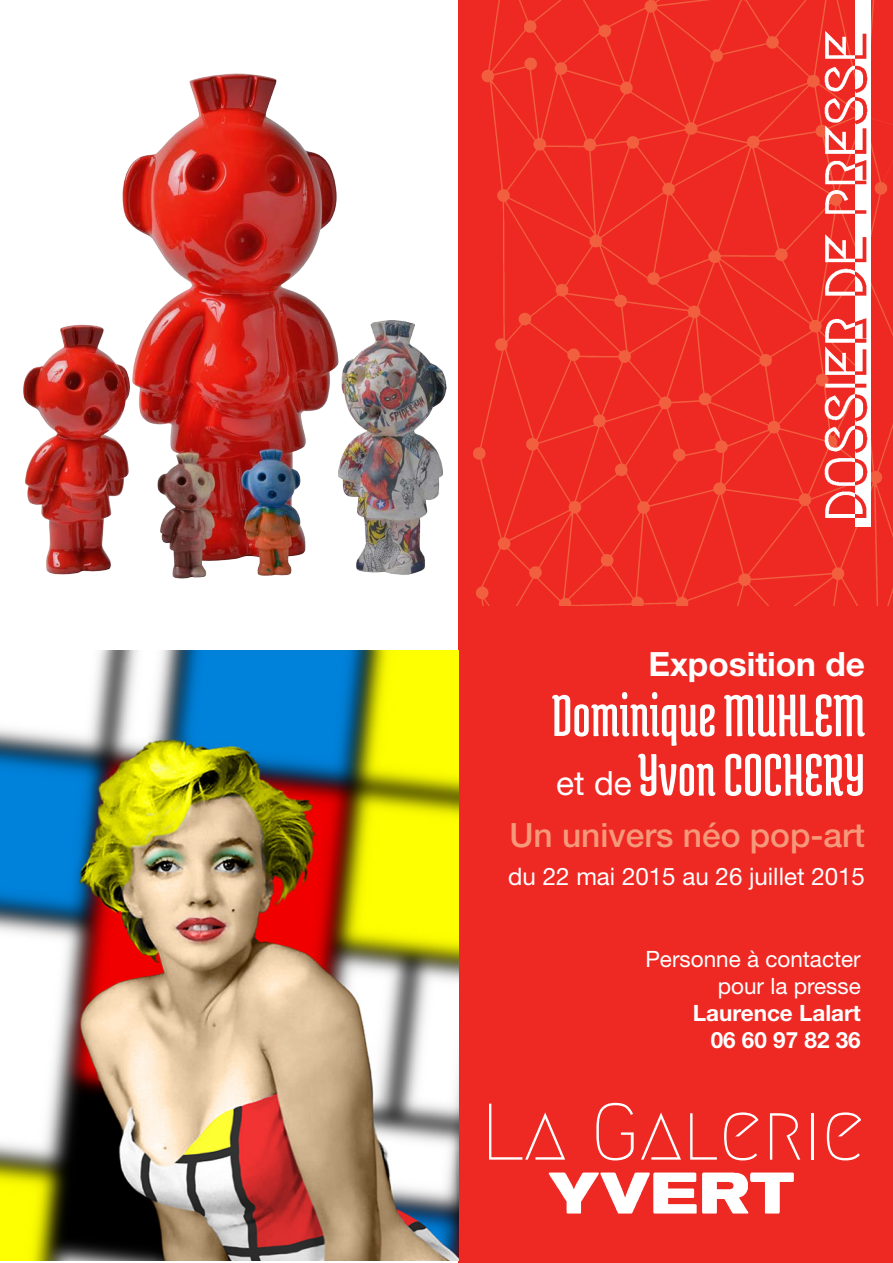
<style>
.page{position:relative;width:893px;height:1263px;background:#fff}
.page>*{position:absolute;margin:0;border:0;box-sizing:border-box;transform-origin:0 0}
.t1{font:79.95px "Megrim";color:#fff}
.t2{font:63.15px "Medula One";color:#fff}
.t3{font:500 33.45px "Helvetica Neue";color:#f6997a}
.t4{font:700 33.45px "Helvetica Neue";color:#fff}
.t5{font:24.15px "Helvetica Neue";color:#fff}
.t6{font:22.5px "Helvetica Neue";color:#fff}
.t7{font:700 22.5px "Helvetica Neue";color:#fff}
.s1{font-family:"Helvetica Neue";font-size:33.45px}
</style>
<div class="page">
<div style="left:459px;top:0;width:434px;height:1263px;background:#ee2823"></div>
<img style="left:474px;top:0;width:419px;height:606px">
<img style="left:548px;top:1172px;width:246px;height:42px">
<div style="left:855px;top:0;width:16px;height:527px;background:#fff"></div>
<img style="left:819px;top:24px;width:36px;height:500px">
<img style="left:855px;top:33px;width:13px;height:485px">
<img style="left:0;top:650px;width:459px;height:610px">
<img style="left:23px;top:52px;width:436px;height:546px">
<p class="t4" style="left:648px;top:644px;width:218px">Exposition de</p>
<p class="t2" style="left:552px;top:682px;width:315px">Dominique MUHLEM</p>
<p class="t2" style="left:556px;top:742px;width:310px"><span class="s1">et de</span> Yvon COCHERY</p>
<p class="t3" style="left:509px;top:815px;width:357px">Un univers néo pop-art</p>
<p class="t5" style="left:508px;top:861px;width:358px">du 22 mai 2015 au 26 juillet 2015</p>
<p class="t6" style="left:645px;top:945px;width:217px">Personne à contacter</p>
<p class="t6" style="left:718px;top:972px;width:144px">pour la presse</p>
<p class="t7" style="left:693px;top:999px;width:169px">Laurence Lalart</p>
<p class="t7" style="left:711px;top:1026px;width:152px">06 60 97 82 36</p>
<p class="t1" style="left:481px;top:1089px;width:385px">La Galerie</p>
</div>
